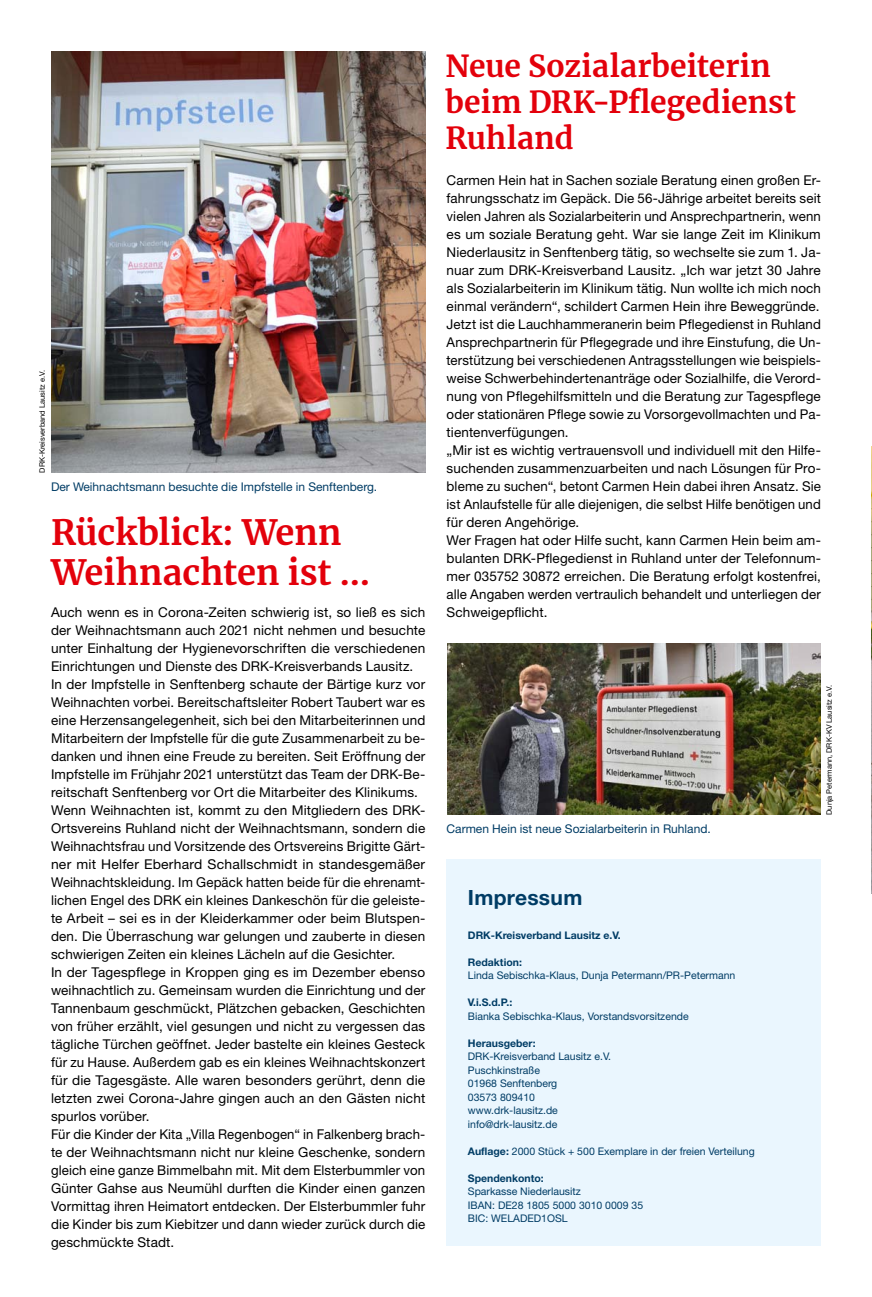
<style>
.page{position:relative;width:872px;height:1297px;background:#fff}
.page>*{position:absolute;margin:0;border:0;box-sizing:border-box;transform-origin:0 0}
.MGB_Headline_23{font:700 34.5px/40.5px "Merriweather";color:#e3000b}
.MGB_Headline_23-2{font:700 30px/36px "Merriweather";color:#e3000b}
.t1{font:700 21px "Helvetica Neue LT Pro";letter-spacing:.015em;color:#003c65}
.MGB_Copy{font:13.5px/18px "Helvetica Neue LT Pro";letter-spacing:.01em;color:#000;text-align:justify}
.MGB_BU{font:12px "Helvetica Neue LT Pro";color:#003c65}
.MGB_Impressum{font:10.5px "Helvetica Neue LT Pro";color:#003c65}
.MGB_Impressum-2{font:700 10.5px "Helvetica Neue LT Pro";color:#003c65}
.MGB_Fotocredits{font:7.5px "Helvetica Neue LT Pro";color:#000}
.s1{font-weight:700}
</style>
<div class="page">
<img style="left:871px;top:447px;width:1px;height:446px">
<div style="left:446px;top:859px;width:375px;height:387px;background:#eaf6fe"></div>
<img style="left:51px;top:51px;width:374px;height:422px">
<img style="left:447px;top:643px;width:374px;height:171px">
<p class="MGB_Fotocredits" style="left:38px;top:473px;width:104px;rotate:-90deg">DRK-Kreisverband Lausitz e.V.</p>
<p class="MGB_BU" style="left:51px;top:479px;width:328px">Der Weihnachtsmann besuchte die Impfstelle in Senftenberg.</p>
<p class="MGB_Headline_23" style="left:51px;top:511px;width:320px">Rückblick: Wenn<br>Weihnachten ist …</p>
<p class="MGB_Copy" style="left:51px;top:602px;width:376px">Auch wenn es in Corona-Zeiten schwierig ist, so ließ es sich der Weihnachtsmann auch 2021 nicht nehmen und besuchte unter Einhaltung der Hygienevorschriften die verschiedenen Einrichtungen und Dienste des DRK-Kreisverbands Lausitz.</p>
<p class="MGB_Copy" style="left:51px;top:674px;width:376px">In der Impfstelle in Senftenberg schaute der Bärtige kurz vor Weihnachten vorbei. Bereitschaftsleiter Robert Taubert war es eine Herzensangelegenheit, sich bei den Mitarbeiterinnen und Mitarbeitern der Impfstelle für die gute Zusammenarbeit zu be&shy;danken und ihnen eine Freude zu bereiten. Seit Eröffnung der Impfstelle im Frühjahr 2021 unterstützt das Team der DRK-Be&shy;reitschaft Senftenberg vor Ort die Mitarbeiter des Klinikums.</p>
<p class="MGB_Copy" style="left:51px;top:800px;width:376px">Wenn Weihnachten ist, kommt zu den Mitgliedern des DRK-Ortsvereins Ruhland nicht der Weihnachtsmann, sondern die Weihnachtsfrau und Vorsitzende des Ortsvereins Brigitte Gärt&shy;ner mit Helfer Eberhard Schallschmidt in standesgemäßer Weihnachtskleidung. Im Gepäck hatten beide für die ehrenamt&shy;lichen Engel des DRK ein kleines Dankeschön für die geleiste&shy;te Arbeit – sei es in der Kleiderkammer oder beim Blutspen&shy;den. Die Überraschung war gelungen und zauberte in diesen schwierigen Zeiten ein kleines Lächeln auf die Gesichter.</p>
<p class="MGB_Copy" style="left:51px;top:962px;width:376px">In der Tagespflege in Kroppen ging es im Dezember ebenso weihnachtlich zu. Gemeinsam wurden die Einrichtung und der Tannenbaum geschmückt, Plätzchen gebacken, Geschichten von früher erzählt, viel gesungen und nicht zu vergessen das tägliche Türchen geöffnet. Jeder bastelte ein kleines Gesteck für zu Hause. Außerdem gab es ein kleines Weihnachtskonzert für die Tagesgäste. Alle waren besonders gerührt, denn die letzten zwei Corona-Jahre gingen auch an den Gästen nicht spurlos vorüber.</p>
<p class="MGB_Copy" style="left:51px;top:1124px;width:376px">Für die Kinder der Kita „Villa Regenbogen“ in Falkenberg brach&shy;te der Weihnachtsmann nicht nur kleine Geschenke, sondern gleich eine ganze Bimmelbahn mit. Mit dem Elsterbummler von Günter Gahse aus Neumühl durften die Kinder einen ganzen Vormittag ihren Heimatort entdecken. Der Elsterbummler fuhr die Kinder bis zum Kiebitzer und dann wieder zurück durch die geschmückte Stadt.</p>
<p class="MGB_Headline_23-2" style="left:445px;top:47px;width:352px">Neue Sozialarbeiterin beim DRK-Pflegedienst<br>Ruhland</p>
<p class="MGB_Copy" style="left:446px;top:170px;width:376px">Carmen Hein hat in Sachen soziale Beratung einen großen Er&shy;fahrungsschatz im Gepäck. Die 56-Jährige arbeitet bereits seit vielen Jahren als Sozialarbeiterin und Ansprechpartnerin, wenn es um soziale Beratung geht. War sie lange Zeit im Klinikum Niederlausitz in Senftenberg tätig, so wechselte sie zum 1. Ja&shy;nuar zum DRK-Kreisverband Lausitz. „Ich war jetzt 30 Jahre als Sozialarbeiterin im Klinikum tätig. Nun wollte ich mich noch einmal verändern“, schildert Carmen Hein ihre Beweggründe.</p>
<p class="MGB_Copy" style="left:446px;top:314px;width:376px">Jetzt ist die Lauchhammeranerin beim Pflegedienst in Ruhland Ansprechpartnerin für Pflegegrade und ihre Einstufung, die Un&shy;terstützung bei verschiedenen Antragsstellungen wie beispiels&shy;weise Schwerbehindertenanträge oder Sozialhilfe, die Verord&shy;nung von Pflegehilfsmitteln und die Beratung zur Tagespflege oder stationären Pflege sowie zu Vorsorgevollmachten und Pa&shy;tientenverfügungen.</p>
<p class="MGB_Copy" style="left:446px;top:440px;width:376px">„Mir ist es wichtig vertrauensvoll und individuell mit den Hilfe&shy;suchenden zusammenzuarbeiten und nach Lösungen für Pro&shy;bleme zu suchen“, betont Carmen Hein dabei ihren Ansatz. Sie ist Anlaufstelle für alle diejenigen, die selbst Hilfe benötigen und für deren Angehörige.</p>
<p class="MGB_Copy" style="left:446px;top:530px;width:376px">Wer Fragen hat oder Hilfe sucht, kann Carmen Hein beim am&shy;bulanten DRK-Pflegedienst in Ruhland unter der Telefonnum&shy;mer 035752 30872 erreichen. Die Beratung erfolgt kostenfrei, alle Angaben werden vertraulich behandelt und unterliegen der Schweigepflicht.</p>
<p class="MGB_BU" style="left:446px;top:821px;width:266px">Carmen Hein ist neue Sozialarbeiterin in Ruhland.</p>
<p class="t1" style="left:468px;top:885px;width:116px">Impressum</p>
<p class="MGB_Impressum-2" style="left:468px;top:928px;width:154px">DRK-Kreisverband Lausitz e.V.</p>
<p class="MGB_Impressum-2" style="left:468px;top:955px;width:56px">Redaktion:</p>
<p class="MGB_Impressum" style="left:468px;top:969px;width:269px">Linda Sebischka-Klaus, Dunja Petermann/PR-Petermann</p>
<p class="MGB_Impressum-2" style="left:468px;top:996px;width:46px">V.i.S.d.P.:</p>
<p class="MGB_Impressum" style="left:468px;top:1009px;width:222px">Bianka Sebischka-Klaus, Vorstandsvorsitzende</p>
<p class="MGB_Impressum-2" style="left:468px;top:1036px;width:69px">Herausgeber:</p>
<p class="MGB_Impressum" style="left:468px;top:1050px;width:145px">DRK-Kreisverband Lausitz e.V.</p>
<p class="MGB_Impressum" style="left:468px;top:1063px;width:74px">Puschkinstraße</p>
<p class="MGB_Impressum" style="left:468px;top:1077px;width:91px">01968 Senftenberg</p>
<p class="MGB_Impressum" style="left:468px;top:1090px;width:69px">03573 809410</p>
<p class="MGB_Impressum" style="left:468px;top:1104px;width:91px">www.drk-lausitz.de</p>
<p class="MGB_Impressum" style="left:468px;top:1117px;width:91px">info@drk-lausitz.de</p>
<p class="MGB_Impressum" style="left:468px;top:1144px;width:288px"><span class="s1">Auflage:</span> 2000 Stück + 500 Exemplare in der freien Verteilung</p>
<p class="MGB_Impressum-2" style="left:468px;top:1171px;width:77px">Spendenkonto:</p>
<p class="MGB_Impressum" style="left:468px;top:1185px;width:114px">Sparkasse Niederlausitz</p>
<p class="MGB_Impressum" style="left:468px;top:1198px;width:177px">IBAN: DE28 1805 5000 3010 0009 35</p>
<p class="MGB_Impressum" style="left:468px;top:1212px;width:101px">BIC: WELADED1OSL</p>
<p class="MGB_Fotocredits" style="left:824px;top:815px;width:131px;rotate:-90deg">Dunja Petermann, DRK-KV Lausitz e.V.</p>
</div>
